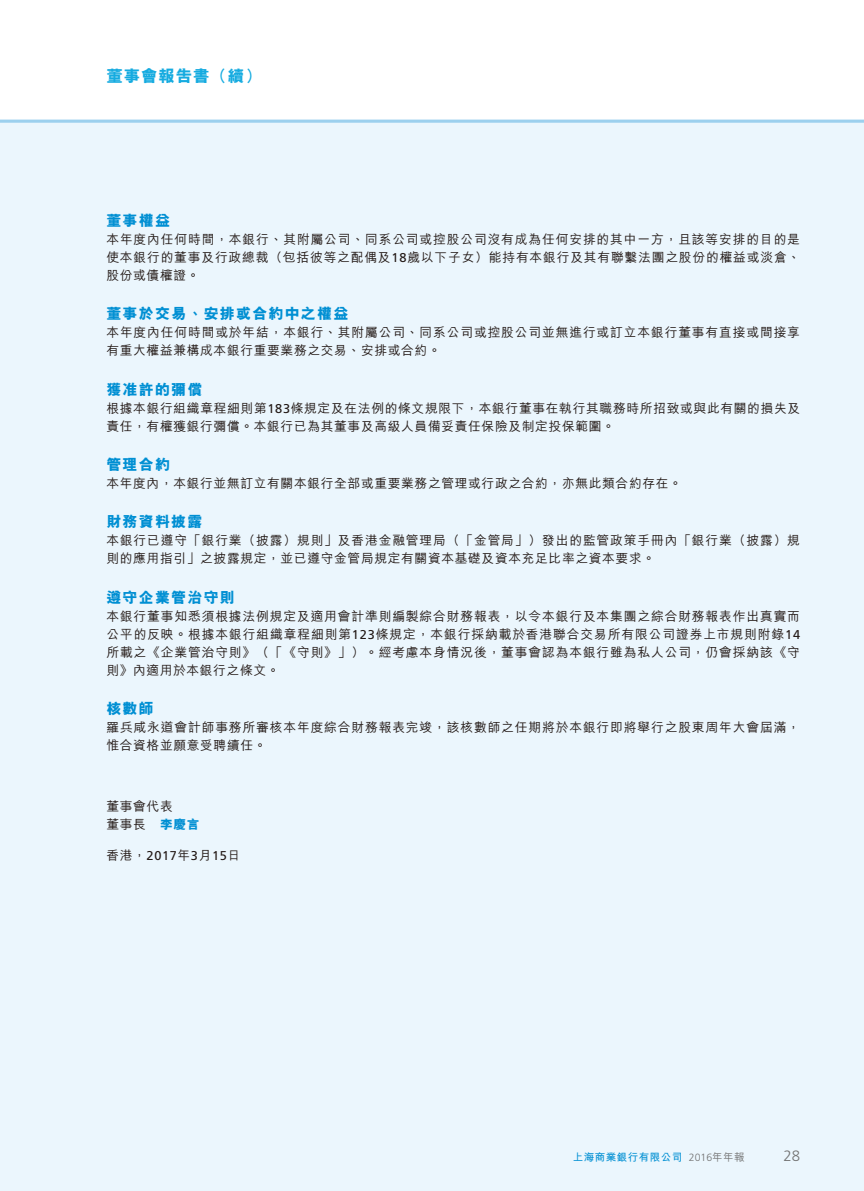
<style>
.page{position:relative;width:864px;height:1191px;background:#fff}
.page>*{position:absolute;margin:0;border:0;box-sizing:border-box;transform-origin:0 0}
.t1{font:800 16.5px "M Hei HK";letter-spacing:.05em;color:#15abe0}
.t2{font:800 15px "M Hei HK";letter-spacing:.08em;color:#008fd3}
.t3{font:300 15px "Frutiger";color:#727272}
.t4{font:500 12.75px/18px "M Hei HK";letter-spacing:.05em;color:#231916}
.t5{font:12.75px "Frutiger";letter-spacing:.05em;color:#231916}
.t6{font:800 12.75px "M Hei HK";color:#008fd3}
.t7{font:700 10.5px "M Hei HK";letter-spacing:.05em;color:#008fd3}
.t8{font:300 10.5px "Frutiger";color:#727272}
.s1{font-family:"Frutiger";font-weight:400}
.s2{font-family:"M Hei HK";font-weight:500}
</style>
<div class="page">
<div style="left:0;top:119px;width:863px;height:1072px;background:#ebf6fd"></div>
<hr style="left:0;top:120px;width:863px;height:3px;background:#9cd0ee">
<p class="t1" style="left:106px;top:65px;width:157px">董事會報告書（續(</p>
<p class="t2" style="left:106px;top:210px;width:65px">董事權益</p>
<p class="t4" style="left:106px;top:229px;width:695px;text-align:justify">本年度內任何時間，本銀行、其附屬公司、同系公司或控股公司沒有成為任何安排的其中一方，且該等安排的目的是使本銀行的董事及行政總裁（包括彼等之配偶及<span class="s1">18</span>歲以下子女）能持有本銀行及其有聯繫法團之股份的權益或淡倉、股份或債權證。</p>
<p class="t2" style="left:106px;top:304px;width:243px">董事於交易、安排或合約中之權益</p>
<p class="t4" style="left:106px;top:323px;width:694px">本年度內任何時間或於年結，本銀行、其附屬公司、同系公司或控股公司並無進行或訂立本銀行董事有直接或間接享有重大權益兼構成本銀行重要業務之交易、安排或合約。</p>
<p class="t2" style="left:106px;top:379px;width:97px">獲准許的彌償</p>
<p class="t4" style="left:106px;top:398px;width:695px">根據本銀行組織章程細則第<span class="s1">183</span>條規定及在法例的條文規限下，本銀行董事在執行其職務時所招致或與此有關的損失及責任，有權獲銀行彌償。本銀行已為其董事及高級人員備妥責任保險及制定投保範圍。</p>
<p class="t2" style="left:106px;top:454px;width:65px">管理合約</p>
<p class="t4" style="left:106px;top:473px;width:577px">本年度內，本銀行並無訂立有關本銀行全部或重要業務之管理或行政之合約，亦無此類合約存在。</p>
<p class="t2" style="left:106px;top:511px;width:97px">財務資料披露</p>
<p class="t4" style="left:106px;top:530px;width:694px">本銀行已遵守「銀行業（披露）規則」及香港金融管理局（「金管局」）發出的監管政策手冊內「銀行業（披露）規則的應用指引」之披露規定，並已遵守金管局規定有關資本基礎及資本充足比率之資本要求。</p>
<p class="t2" style="left:106px;top:587px;width:130px">遵守企業管治守則</p>
<p class="t4" style="left:106px;top:606px;width:695px;text-align:justify">本銀行董事知悉須根據法例規定及適用會計準則編製綜合財務報表，以令本銀行及本集團之綜合財務報表作出真實而公平的反映。根據本銀行組織章程細則第<span class="s1">123</span>條規定，本銀行採納載於香港聯合交易所有限公司證券上市規則附錄<span class="s1">14</span>所載之《企業管治守則》（「《守則》」）。經考慮本身情況後，董事會認為本銀行雖為私人公司，仍會採納該《守則》內適用於本銀行之條文。</p>
<p class="t2" style="left:106px;top:698px;width:49px">核數師</p>
<p class="t4" style="left:106px;top:717px;width:694px">羅兵咸永道會計師事務所審核本年度綜合財務報表完竣，該核數師之任期將於本銀行即將舉行之股東周年大會屆滿，惟合資格並願意受聘續任。</p>
<p class="t4" style="left:106px;top:796px;width:68px">董事會代表</p>
<p class="t6" style="left:160px;top:816px;width:41px">李慶言</p>
<p class="t4" style="left:106px;top:814px;width:41px">董事長</p>
<p class="t5" style="left:106px;top:848px;width:135px"><span class="s2">香港，</span>2017<span class="s2">年</span>3<span class="s2">月</span>15<span class="s2">日</span></p>
<p class="t7" style="left:572px;top:1149px;width:111px">上海商業銀行有限公司</p>
<p class="t8" style="left:688px;top:1151px;width:57px">2016<span class="s2">年年報</span></p>
<p class="t3" style="left:783px;top:1147px;width:18px">28</p>
</div>
